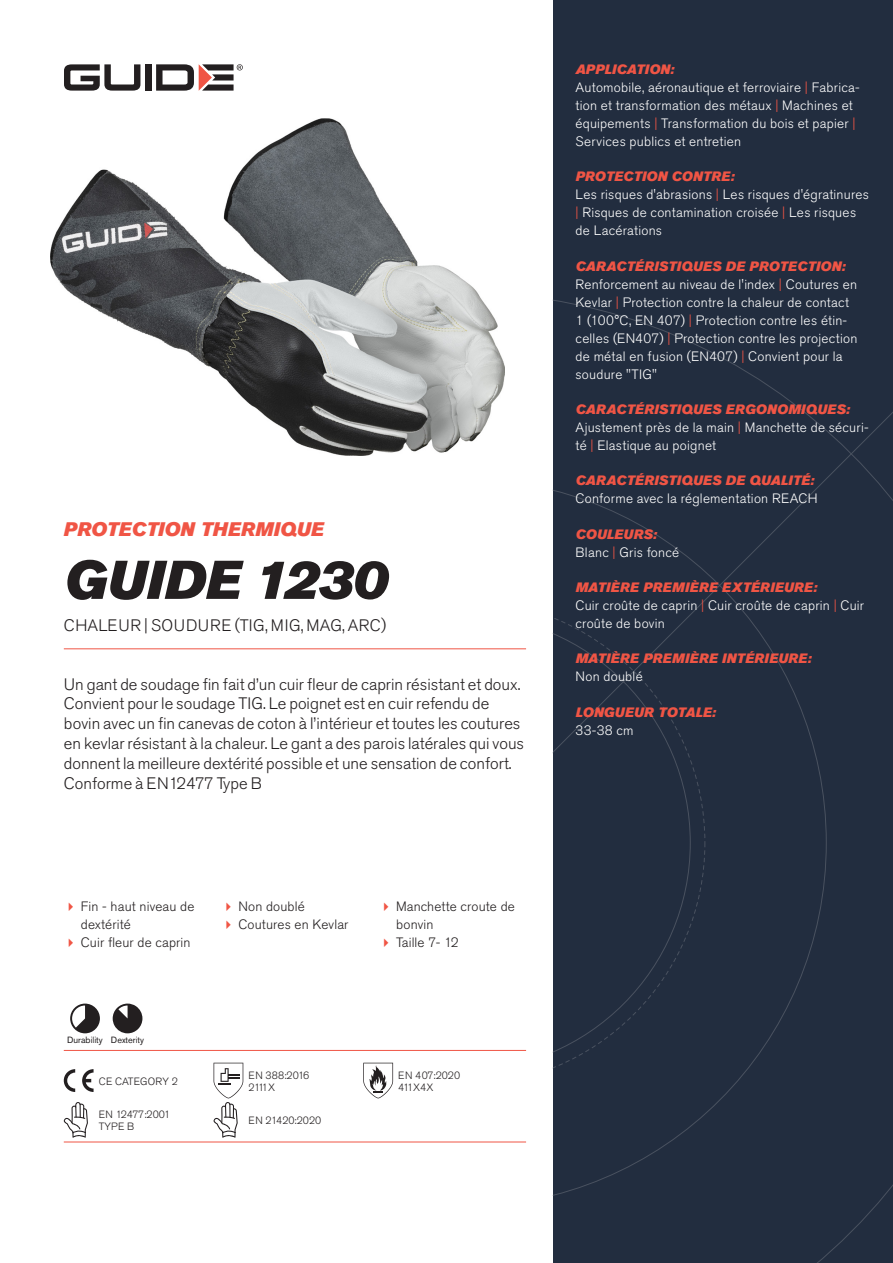
<style>
.page{position:relative;width:893px;height:1263px;background:#fff}
.page>*{position:absolute;margin:0;border:0;box-sizing:border-box;transform-origin:0 0}
.Rubrik{font:italic 54px "Akzidenz Grotesk Pro Super";color:#231f20}
.Överrubrik{font:italic 19.5px "Akzidenz Grotesk Pro Super";letter-spacing:.005em;color:#f05545}
.Ingress{font:300 16.5px/19.8px "Akzidenz Grotesk Pro";color:#231f20}
.Product_-_AltSegment{font:300 16.5px "Akzidenz Grotesk Pro";letter-spacing:.03em;color:#231f20}
.Produkt_-_Brödtext{font:300 13.5px/18px "Akzidenz Grotesk Pro";letter-spacing:.02em;color:#fff}
.Produkt_-_Namn{font:italic 13.5px "Akzidenz Grotesk Pro Super";letter-spacing:.015em;color:#f05545}
.t1{font:300 13.5px/18px "Akzidenz Grotesk Pro";letter-spacing:.01em;color:#231f20}
.t2{font:300 10.5px "Akzidenz Grotesk Pro";color:#231f20}
.t3{font:300 10.5px "Akzidenz Grotesk Pro";letter-spacing:-.02em;color:#231f20}
.Produkt_-_Egenskaper{font:9px "Akzidenz Grotesk Pro";color:#231f20}
.s1{color:#f05545}
</style>
<div class="page">
<div style="left:145px;top:64px;width:7px;height:27px;background:#231f20"></div>
<svg style="left:156px;top:64px;width:87px;height:27px"></svg>
<svg style="left:64px;top:64px;width:76px;height:27px"></svg>
<div style="left:553px;top:0;width:340px;height:1263px;background:#222d3f"></div>
<svg style="left:553px;top:300px;width:340px;height:963px"></svg>
<hr style="left:64px;top:1050px;width:462px;height:1px;background:#f05545">
<hr style="left:64px;top:1142px;width:462px;height:1px;background:#f05545">
<svg style="left:70px;top:1003px;width:30px;height:30px"></svg>
<svg style="left:113px;top:1003px;width:29px;height:30px"></svg>
<svg style="left:64px;top:1069px;width:11px;height:23px"></svg>
<svg style="left:82px;top:1069px;width:12px;height:23px"></svg>
<svg style="left:363px;top:1063px;width:30px;height:35px"></svg>
<svg style="left:64px;top:1102px;width:24px;height:36px"></svg>
<svg style="left:214px;top:1063px;width:29px;height:75px"></svg>
<img style="left:51px;top:119px;width:453px;height:336px">
<hr style="left:64px;top:648px;width:462px;height:1px;background:#f05545">
<p class="Överrubrik" style="left:64px;top:517px;width:262px">PROTECTION THERMIQUE</p>
<p class="Rubrik" style="left:64px;top:545px;width:325px">GUIDE 1230</p>
<p class="Product_-_AltSegment" style="left:64px;top:615px;width:324px">CHALEUR | SOUDURE (TIG, MIG, MAG, ARC)</p>
<p class="Ingress" style="left:64px;top:674px;width:462px">Un gant de soudage fin fait d’un cuir fleur de caprin résistant et doux.<br>Convient pour le soudage TIG. Le poignet est en cuir refendu de bovin avec un fin canevas de coton à l’intérieur et toutes les coutures en kevlar résistant à la chaleur. Le gant a des parois latérales qui vous donnent la meilleure dextérité possible et une sensation de confort.<br>Conforme à EN12477 Type B</p>
<p class="t1" style="left:81px;top:897px;width:115px">Fin - haut niveau de dextérité</p>
<p class="t1" style="left:81px;top:933px;width:111px">Cuir fleur de caprin</p>
<p class="Produkt_-_Egenskaper" style="left:67px;top:1034px;width:37px">Durability</p>
<p class="Produkt_-_Egenskaper" style="left:111px;top:1034px;width:35px">Dexterity</p>
<p class="t2" style="left:99px;top:1074px;width:81px">CE CATEGORY 2</p>
<p class="t3" style="left:99px;top:1107px;width:73px">EN 12477:2001</p>
<p class="t2" style="left:99px;top:1119px;width:37px">TYPE B</p>
<p class="t1" style="left:238px;top:897px;width:68px">Non doublé</p>
<p class="t1" style="left:238px;top:915px;width:111px">Coutures en Kevlar</p>
<p class="t2" style="left:248px;top:1068px;width:62px">EN 388:2016</p>
<p class="t2" style="left:248px;top:1080px;width:28px">2111X</p>
<p class="t2" style="left:248px;top:1113px;width:74px">EN 21420:2020</p>
<p class="t1" style="left:396px;top:897px;width:120px">Manchette croute de bonvin</p>
<p class="t1" style="left:396px;top:933px;width:64px">Taille 7- 12</p>
<p class="t2" style="left:398px;top:1068px;width:63px">EN 407:2020</p>
<p class="t2" style="left:398px;top:1080px;width:37px">411X4X</p>
<p class="Produkt_-_Namn" style="left:576px;top:60px;width:100px">APPLICATION:</p>
<p class="Produkt_-_Brödtext" style="left:576px;top:78px;width:286px">Automobile, aéronautique et ferroviaire <span class="s1">|</span> Fabrica&shy;tion et transformation des métaux <span class="s1">|</span> Machines et équipements <span class="s1">|</span> Transformation du bois et papier <span class="s1">| </span>Services publics et entretien</p>
<p class="Produkt_-_Namn" style="left:576px;top:168px;width:160px">PROTECTION CONTRE:</p>
<p class="Produkt_-_Brödtext" style="left:576px;top:186px;width:295px">Les risques d'abrasions <span class="s1">|</span> Les risques d'égratinures <span class="s1">|</span> Risques de contamination croisée <span class="s1">|</span> Les risques de Lacérations</p>
<p class="Produkt_-_Namn" style="left:576px;top:257px;width:271px">CARACTÉRISTIQUES DE PROTECTION:</p>
<p class="Produkt_-_Brödtext" style="left:576px;top:275px;width:283px">Renforcement au niveau de l'index <span class="s1">|</span> Coutures en Kevlar <span class="s1">|</span> Protection contre la chaleur de contact 1 (100°C, EN 407) <span class="s1">|</span> Protection contre les étin&shy;celles (EN407) <span class="s1">|</span> Protection contre les projection de métal en fusion (EN407) <span class="s1">|</span> Convient pour la soudure "TIG"</p>
<p class="Produkt_-_Namn" style="left:576px;top:400px;width:276px">CARACTÉRISTIQUES ERGONOMIQUES:</p>
<p class="Produkt_-_Brödtext" style="left:576px;top:418px;width:295px">Ajustement près de la main <span class="s1">|</span> Manchette de sécuri&shy;té <span class="s1">|</span> Elastique au poignet</p>
<p class="Produkt_-_Namn" style="left:576px;top:472px;width:240px">CARACTÉRISTIQUES DE QUALITÉ:</p>
<p class="Produkt_-_Brödtext" style="left:576px;top:490px;width:244px">Conforme avec la réglementation REACH</p>
<p class="Produkt_-_Namn" style="left:576px;top:525px;width:83px">COULEURS:</p>
<p class="Produkt_-_Brödtext" style="left:576px;top:543px;width:105px">Blanc <span class="s1">|</span> Gris foncé</p>
<p class="Produkt_-_Namn" style="left:576px;top:578px;width:243px">MATIÈRE PREMIÈRE EXTÉRIEURE:</p>
<p class="Produkt_-_Brödtext" style="left:576px;top:596px;width:290px">Cuir croûte de caprin <span class="s1">|</span> Cuir croûte de caprin <span class="s1">|</span> Cuir croûte de bovin</p>
<p class="Produkt_-_Namn" style="left:576px;top:650px;width:237px">MATIÈRE PREMIÈRE INTÉRIEURE:</p>
<p class="Produkt_-_Brödtext" style="left:576px;top:668px;width:69px">Non doublé</p>
<p class="Produkt_-_Namn" style="left:576px;top:703px;width:142px">LONGUEUR TOTALE:</p>
<p class="Produkt_-_Brödtext" style="left:576px;top:721px;width:60px">33-38 cm</p>
</div>
